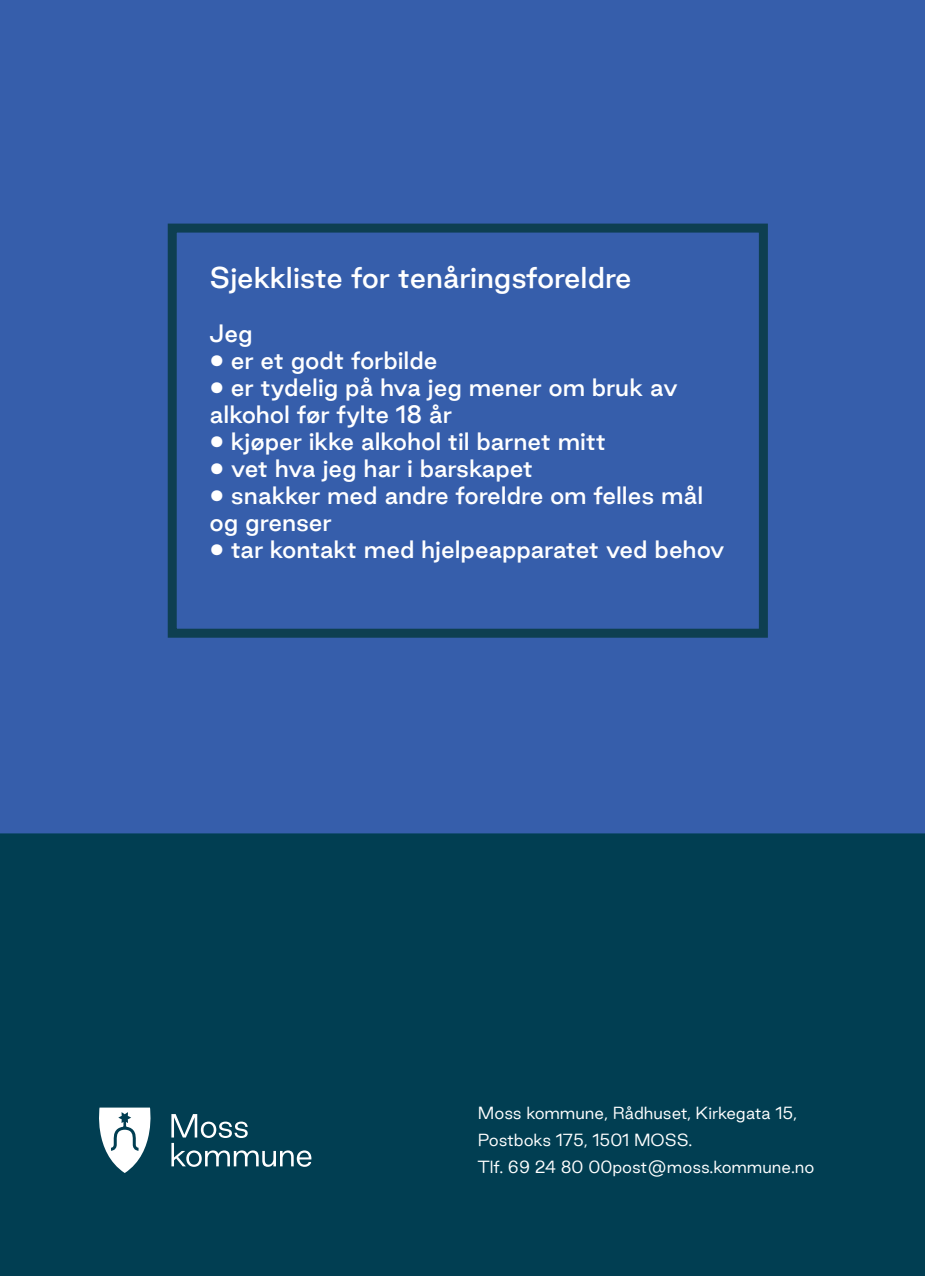
<style>
.page{position:relative;width:925px;height:1276px;background:#fff}
.page>*{position:absolute;margin:0;border:0;box-sizing:border-box;transform-origin:0 0}
.t1{font:500 27px "Good Sans";letter-spacing:-.01em;color:#fff}
.t2{font:500 22.5px/27px "Good Sans";color:#fff}
.Bildetekst_hvit{font:300 15.75px/27px "Good Sans";color:#fff}
</style>
<div class="page">
<img style="left:0;top:0;width:925px;height:1276px">
<svg style="left:171px;top:1114px;width:140px;height:52px;background:#306172"></svg>
<svg style="left:97px;top:1107px;width:59px;height:66px"></svg>
<div style="left:168px;top:224px;width:600px;height:414px;border:9px solid #0e3f51"></div>
<p class="t1" style="left:210px;top:258px;width:423px">Sjekkliste for tenåringsforeldre</p>
<p class="t2" style="left:210px;top:320px;width:45px">Jeg</p>
<p class="t2" style="left:210px;top:347px;width:229px">• er et godt forbilde</p>
<p class="t2" style="left:210px;top:374px;width:470px">• er tydelig på hva jeg mener om bruk av alkohol før fylte 18 år</p>
<p class="t2" style="left:210px;top:428px;width:398px">• kjøper ikke alkohol til barnet mitt</p>
<p class="t2" style="left:210px;top:455px;width:325px">• vet hva jeg har i barskapet</p>
<p class="t2" style="left:210px;top:482px;width:495px">• snakker med andre foreldre om felles mål og grenser</p>
<p class="t2" style="left:210px;top:536px;width:517px">• tar kontakt med hjelpeapparatet ved behov</p>
<p class="Bildetekst_hvit" style="left:478px;top:1098px;width:321px">Moss kommune, Rådhuset, Kirkegata 15,<br>Postboks 175, 1501 MOSS.</p>
<p class="Bildetekst_hvit" style="left:478px;top:1152px;width:338px">Tlf. 69 24 80 00post@moss.kommune.no</p>
</div>
